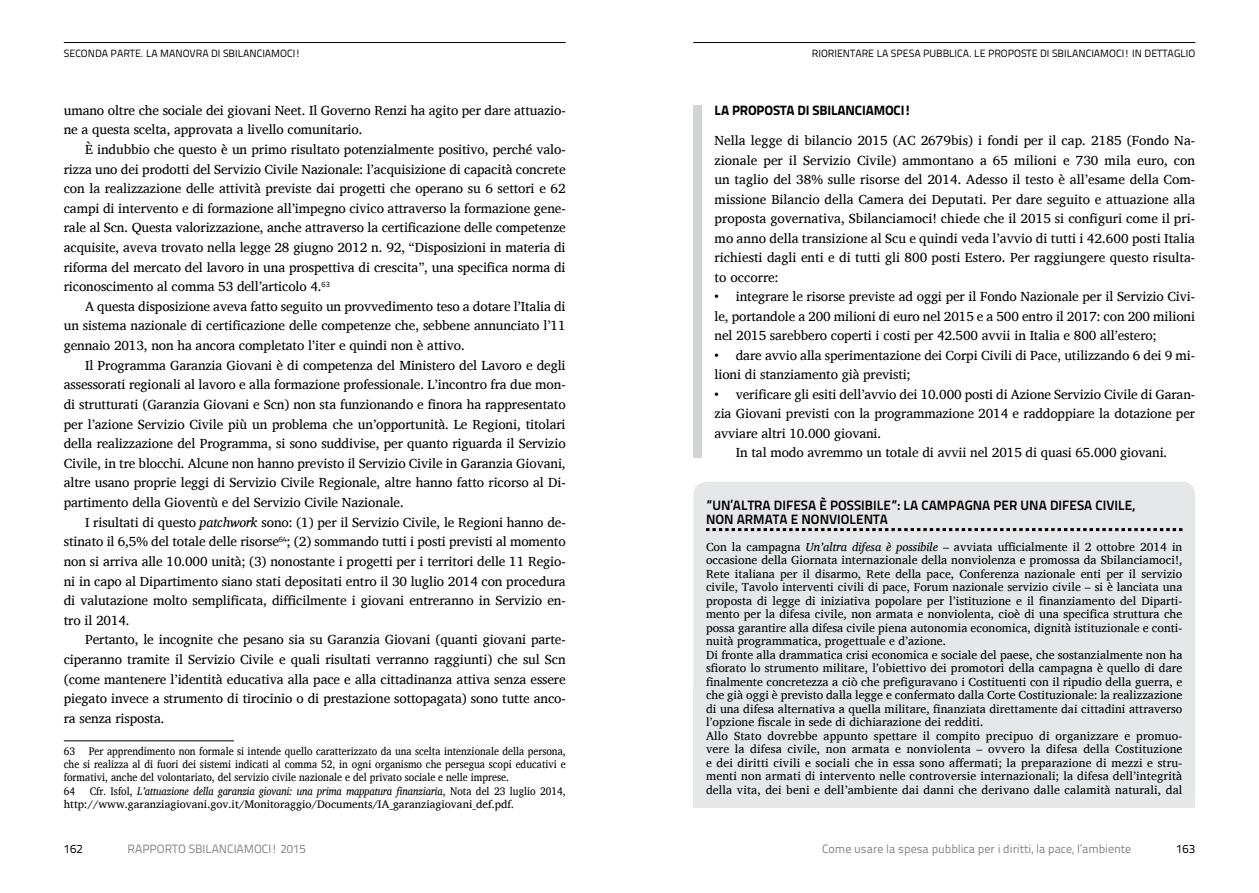
<style>
.page{position:relative;width:1259px;height:893px;background:#fff}
.page>*{position:absolute;margin:0;border:0;box-sizing:border-box;transform-origin:0 0}
.t1{font:13.5px/19.6px "Charis SIL";letter-spacing:-.01em;color:#000;text-align:justify}
.t2{font:13.5px "Titillium Text 22 L 800 wt";color:#000}
.t3{font:13.5px "Titillium Text 22 L 999 wt";color:#000}
.t4{font:12px/13.5px "Charis SIL";color:#000}
.t5{font:12px "Titillium Text 22 L 400 wt";color:#808285}
.t6{font:12px "Titillium Text 22 L 400 wt";color:#000}
.t7{font:11.25px/12.8px "Charis SIL";color:#000;text-align:justify;scale:.9 1}
.t8{font:10.5px "Titillium Text 22 L 400 wt";color:#000}
.s1{font-style:italic}
.s2{font-weight:700;font-size:14.25px}
</style>
<div class="page">
<div style="left:693px;top:482px;width:502px;height:326px;background:#e6e7e8;border-radius:13px"></div>
<hr style="left:64px;top:42px;width:502px;height:1px;background:#000">
<hr style="left:693px;top:42px;width:502px;height:1px;background:#000">
<hr style="left:64px;top:740px;width:170px;height:1px;background:#000">
<svg style="left:706px;top:528px;width:476px;height:3px"></svg>
<div style="left:693px;top:105px;width:9px;height:352px;background:#d1d3d4"></div>
<p class="t8" style="left:64px;top:46px;width:239px">SECONDA PARTE. LA MANOVRA DI SBI LANCIAMOCI !</p>
<p class="t8" style="left:812px;top:46px;width:385px">RIORI ENTARE LA SPESA PUBBLICA. LE PROPOSTE DI SBI LANCIAMOCI ! I N DETTAGLIO</p>
<p class="t1" style="left:64px;top:100px;width:503px">umano oltre che sociale dei giovani Neet. Il Governo Renzi ha agito per dare attuazio&shy;ne a questa scelta, approvata a livello comunitario.</p>
<p class="t1" style="left:64px;top:139px;width:503px;text-indent:21px">È indubbio che questo è un primo risultato potenzialmente positivo, perché valo&shy;rizza uno dei prodotti del Servizio Civile Nazionale: l’acquisizione di capacità concrete con la realizzazione delle attività previste dai progetti che operano su 6 settori e 62 campi di intervento e di formazione all’impegno civico attraverso la formazione gene&shy;rale al Scn. Questa valorizzazione, anche attraverso la certificazione delle competenze acquisite, aveva trovato nella legge 28 giugno 2012 n. 92, “Disposizioni in materia di riforma del mercato del lavoro in una prospettiva di crescita”, una specifica norma di riconoscimento al comma 53 dell’articolo 4.<sup>63</sup></p>
<p class="t1" style="left:64px;top:296px;width:503px;text-indent:21px">A questa disposizione aveva fatto seguito un provvedimento teso a dotare l’Italia di un sistema nazionale di certificazione delle competenze che, sebbene annunciato l’11 gennaio 2013, non ha ancora completato l’iter e quindi non è attivo.</p>
<p class="t1" style="left:64px;top:355px;width:503px;text-indent:21px">Il Programma Garanzia Giovani è di competenza del Ministero del Lavoro e degli assessorati regionali al lavoro e alla formazione professionale. L’incontro fra due mon&shy;di strutturati (Garanzia Giovani e Scn) non sta funzionando e finora ha rappresentato per l’azione Servizio Civile più un problema che un’opportunità. Le Regioni, titolari della realizzazione del Programma, si sono suddivise, per quanto riguarda il Servizio Civile, in tre blocchi. Alcune non hanno previsto il Servizio Civile in Garanzia Giovani, altre usano proprie leggi di Servizio Civile Regionale, altre hanno fatto ricorso al Di&shy;partimento della Gioventù e del Servizio Civile Nazionale.</p>
<p class="t1" style="left:64px;top:512px;width:503px;text-indent:21px">I risultati di questo <span class="s1">patchwork</span> sono: (1) per il Servizio Civile, le Regioni hanno de&shy;stinato il 6,5% del totale delle risorse<sup>64</sup>; (2) sommando tutti i posti previsti al momento non si arriva alle 10.000 unità; (3) nonostante i progetti per i territori delle 11 Regio&shy;ni in capo al Dipartimento siano stati depositati entro il 30 luglio 2014 con procedura di valutazione molto semplificata, difficilmente i giovani entreranno in Servizio en&shy;tro il 2014.</p>
<p class="t1" style="left:64px;top:630px;width:503px;text-indent:21px">Pertanto, le incognite che pesano sia su Garanzia Giovani (quanti giovani parte&shy;ciperanno tramite il Servizio Civile e quali risultati verranno raggiunti) che sul Scn (come mantenere l’identità educativa alla pace e alla cittadinanza attiva senza essere piegato invece a strumento di tirocinio o di prestazione sottopagata) sono tutte anco&shy;ra senza risposta.</p>
<p class="t7" style="left:64px;top:745px;width:559px">63 Per apprendimento non formale si intende quello caratterizzato da una scelta intenzionale della persona, che si realizza al di fuori dei sistemi indicati al comma 52, in ogni organismo che persegua scopi educativi e formativi, anche del volontariato, del servizio civile nazionale e del privato sociale e nelle imprese.</p>
<p class="t7" style="left:64px;top:785px;width:14px">64</p>
<p class="t7" style="left:64px;top:785px;width:559px;text-indent:26px">Cfr. Isfol, <span class="s1">L’attuazione della garanzia giovani: una prima mappatura finanziaria</span>, Nota del 23 luglio 2014, http://www.garanziagiovani.gov.it/Monitoraggio/Documents/IA_garanziagiovani_def.pdf.</p>
<p class="t3" style="left:714px;top:100px;width:27px">LA PROPOSTA</p>
<p class="t3" style="left:797px;top:100px;width:30px">DI SBILANCIAMOCI</p>
<p class="t3" style="left:904px;top:100px;width:9px">!</p>
<p class="t1" style="left:714px;top:131px;width:482px">Nella legge di bilancio 2015 (AC 2679bis) i fondi per il cap. 2185 (Fondo Na&shy;zionale per il Servizio Civile) ammontano a 65 milioni e 730 mila euro, con un taglio del 38% sulle risorse del 2014. Adesso il testo è all’esame della Com&shy;missione Bilancio della Camera dei Deputati. Per dare seguito e attuazione alla proposta governativa, Sbilanciamoci! chiede che il 2015 si configuri come il pri&shy;mo anno della transizione al Scu e quindi veda l’avvio di tutti i 42.600 posti Italia richiesti dagli enti e di tutti gli 800 posti Estero. Per raggiungere questo risulta&shy;to occorre:</p>
<p class="t1" style="left:714px;top:287px;width:482px"><span class="s2">•</span> integrare le risorse previste ad oggi per il Fondo Nazionale per il Servizio Civi&shy;le, portandole a 200 milioni di euro nel 2015 e a 500 entro il 2017: con 200 milioni nel 2015 sarebbero coperti i costi per 42.500 avvii in Italia e 800 all’estero;</p>
<p class="t1" style="left:714px;top:345px;width:482px"><span class="s2">•</span> dare avvio alla sperimentazione dei Corpi Civili di Pace, utilizzando 6 dei 9 mi&shy;lioni di stanziamento già previsti;</p>
<p class="t1" style="left:714px;top:384px;width:482px"><span class="s2">•</span> verificare gli esiti dell’avvio dei 10.000 posti di Azione Servizio Civile di Garan-</p>
<p class="t1" style="left:714px;top:404px;width:482px">zia Giovani previsti con la programmazione 2014 e raddoppiare la dotazione per</p>
<p class="t1" style="left:714px;top:423px;width:168px">avviare altri 10.000 giovani.</p>
<p class="t1" style="left:736px;top:443px;width:433px">In tal modo avremmo un totale di avvii nel 2015 di quasi 65.000 giovani.</p>
<p class="t2" style="left:706px;top:495px;width:162px">”UN’ALTRA DIF ESA È POSSIBIL</p>
<p class="t2" style="left:883px;top:495px;width:253px">E”: LA CAMPAGNA PER UNA DIFESA CIVILE,</p>
<p class="t2" style="left:706px;top:509px;width:68px">NON ARMATA</p>
<p class="t2" style="left:791px;top:509px;width:91px">E NONVIOLENTA</p>
<p class="t4" style="left:706px;top:540px;width:478px">Con la campagna <span class="s1">Un’altra difesa è possibile</span> – avviata ufficialmente il 2 ottobre 2014 in occasione della Giornata internazionale della nonviolenza e promossa da Sbilanciamoci!, Rete italiana per il disarmo, Rete della pace, Conferenza nazionale enti per il servizio civile, Tavolo interventi civili di pace, Forum nazionale servizio civile – si è lanciata una proposta di legge di iniziativa popolare per l’istituzione e il finanziamento del Diparti&shy;mento per la difesa civile, non armata e nonviolenta, cioè di una specifica struttura che possa garantire alla difesa civile piena autonomia economica, dignità istituzionale e conti&shy;nuità programmatica, progettuale e d’azione.<br>Di fronte alla drammatica crisi economica e sociale del paese, che sostanzialmente non ha sfiorato lo strumento militare, l’obiettivo dei promotori della campagna è quello di dare finalmente concretezza a ciò che prefiguravano i Costituenti con il ripudio della guerra, e che già oggi è previsto dalla legge e confermato dalla Corte Costituzionale: la realizzazione di una difesa alternativa a quella militare, finanziata direttamente dai cittadini attraverso l’opzione fiscale in sede di dichiarazione dei redditi.<br>Allo Stato dovrebbe appunto spettare il compito precipuo di organizzare e promuo&shy;vere la difesa civile, non armata e nonviolenta – ovvero la difesa della Costituzione e dei diritti civili e sociali che in essa sono affermati; la preparazione di mezzi e stru&shy;menti non armati di intervento nelle controversie internazionali; la difesa dell’integrità della vita, dei beni e dell’ambiente dai danni che derivano dalle calamità naturali, dal</p>
<p class="t6" style="left:64px;top:839px;width:21px">162</p>
<p class="t5" style="left:128px;top:839px;width:9px">RAPPORTO</p>
<p class="t5" style="left:189px;top:839px;width:25px">SBILANC</p>
<p class="t5" style="left:234px;top:839px;width:12px">IAMOC</p>
<p class="t5" style="left:268px;top:839px;width:39px">I! 2015</p>
<p class="t5" style="left:822px;top:839px;width:311px">COME USARE LA SPESA PUBBLICA PER I DIRITTI, LA PACE, L’AMBIENTE</p>
<p class="t6" style="left:1176px;top:839px;width:21px">163</p>
</div>
